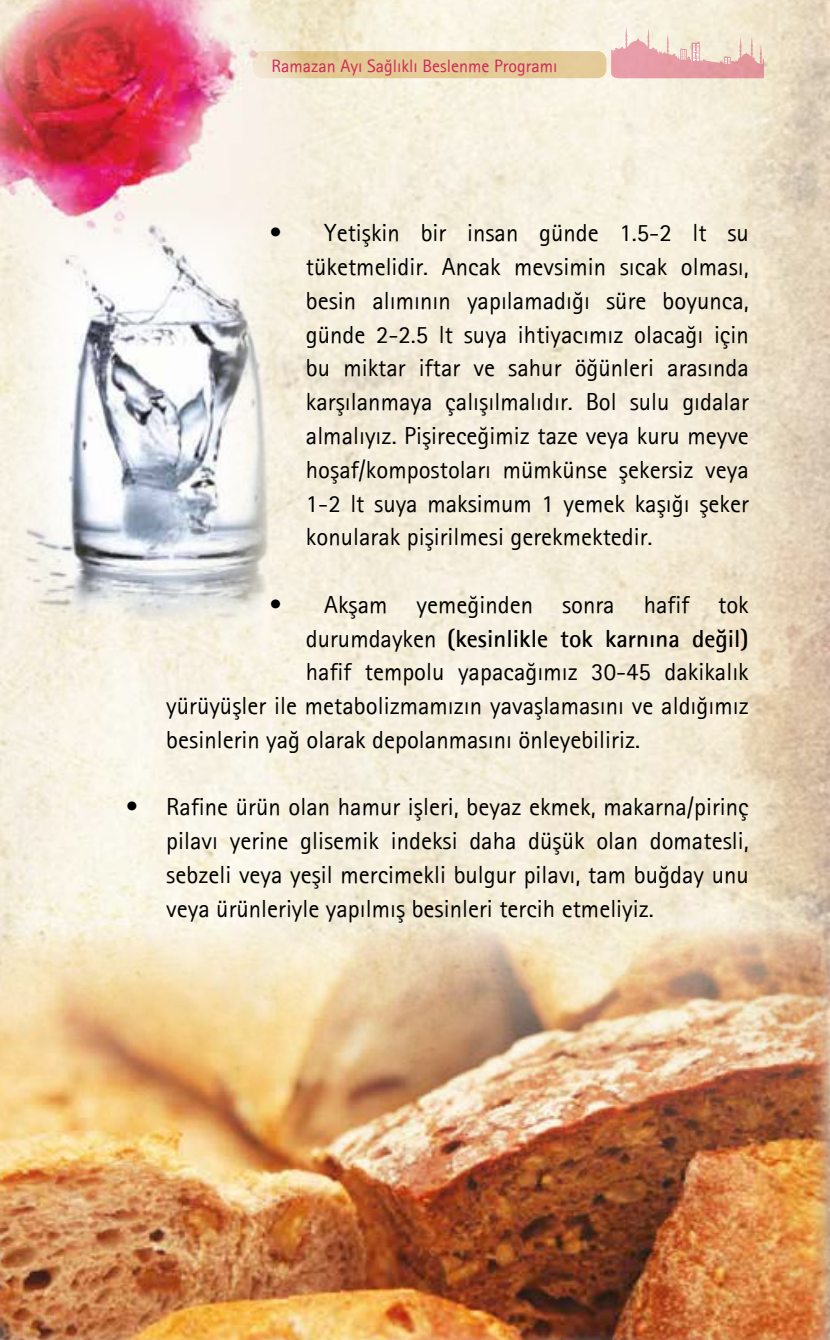
<style>
.page{position:relative;width:830px;height:1340px;background:#fff}
.page>*{position:absolute;margin:0;border:0;box-sizing:border-box;transform-origin:0 0}
.t1{font:24.75px/33.8px "AT Rotis Sans Serif";color:#000;text-align:justify}
.t2{font:700 24.75px "AT Rotis Sans Serif";color:#000}
.t3{font:18px "AT Rotis Sans Serif";color:#d12657}
.s1{font-weight:400}
</style>
<div class="page">
<svg style="left:829px;top:0;width:1px;height:1339px"></svg>
<div style="left:253px;top:51px;width:353px;height:27px;background:#e3ca96;border-radius:9px"></div>
<img style="left:0;top:0;width:320px;height:323px">
<svg style="left:610px;top:24px;width:153px;height:54px;background:#edc7c1"></svg>
<img style="left:12px;top:206px;width:262px;height:415px">
<img style="left:0;top:925px;width:829px;height:414px">
<p class="t3" style="left:271px;top:56px;width:287px">Ramazan Ayı Sağlıklı Beslenme Programı</p>
<p class="t1" style="left:306px;top:216px;width:444px;text-indent:-36px">• Yetişkin bir insan günde 1.5-2 lt su tüketmelidir. Ancak mevsimin sıcak olması, besin alımının yapılamadığı süre boyunca, günde 2-2.5 lt suya ihtiyacımız olacağı için bu miktar iftar ve sahur öğünleri arasında karşılanmaya çalışılmalıdır. Bol sulu gıdalar almalıyız. Pişireceğimiz taze veya kuru meyve hoşaf/kompostoları mümkünse şekersiz veya 1-2 lt suya maksimum 1 yemek kaşığı şeker konularak pişirilmesi gerekmektedir.</p>
<p class="t1" style="left:269px;top:587px;width:480px">• Akşam yemeğinden sonra hafif tok</p>
<p class="t2" style="left:306px;top:622px;width:444px"><span class="s1">durumdayken</span> (kesinlikle tok karnına değil)</p>
<p class="t1" style="left:306px;top:655px;width:444px">hafif tempolu yapacağımız 30-45 dakikalık</p>
<p class="t1" style="left:166px;top:688px;width:583px">yürüyüşler ile metabolizmamızın yavaşlamasını ve aldığımız</p>
<p class="t1" style="left:166px;top:722px;width:475px">besinlerin yağ olarak depolanmasını önleyebiliriz.</p>
<p class="t1" style="left:166px;top:790px;width:583px;text-indent:-40px">• Rafine ürün olan hamur işleri, beyaz ekmek, makarna/pirinç pilavı yerine glisemik indeksi daha düşük olan domatesli, sebzeli veya yeşil mercimekli bulgur pilavı, tam buğday unu veya ürünleriyle yapılmış besinleri tercih etmeliyiz.</p>
</div>
